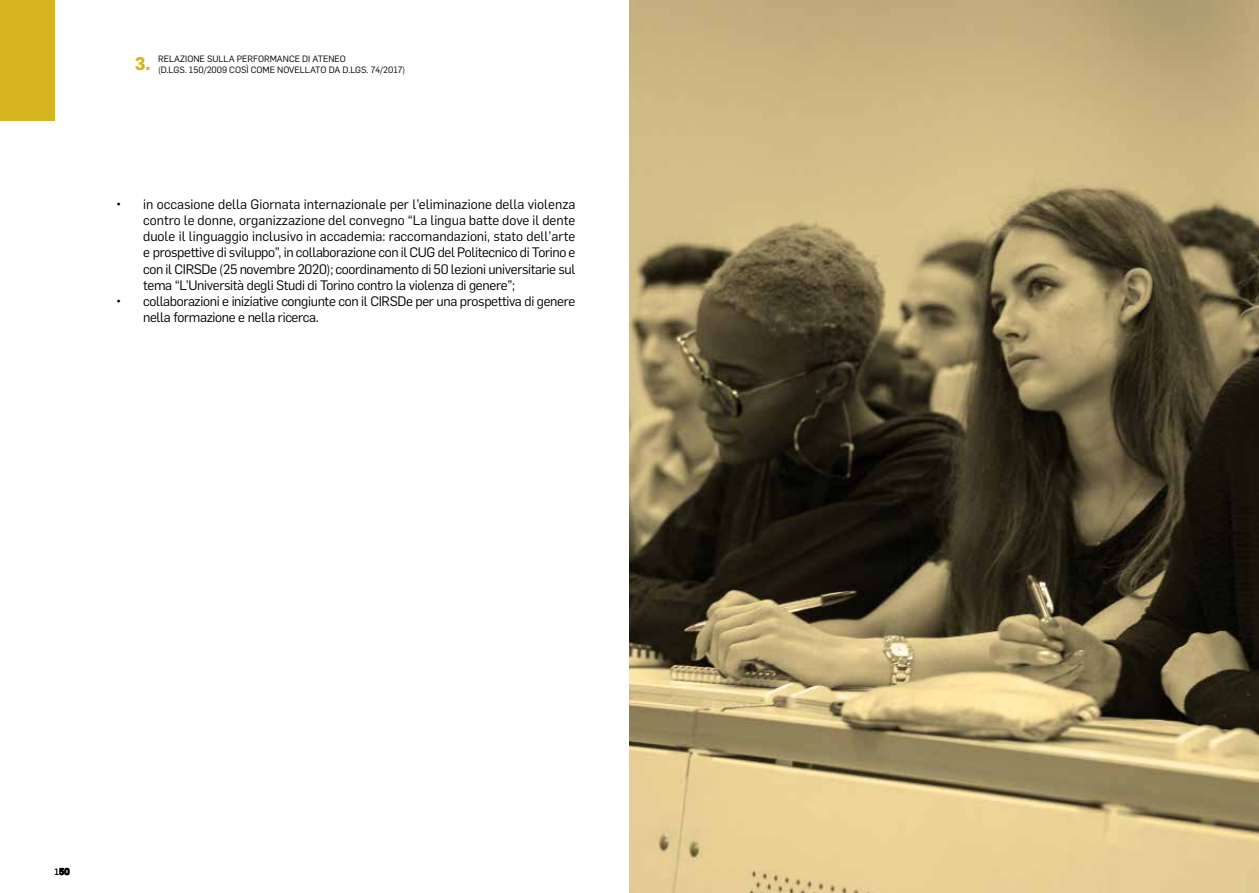
<style>
.page{position:relative;width:1259px;height:893px;background:#fff}
.page>*{position:absolute;margin:0;border:0;box-sizing:border-box;transform-origin:0 0}
.t1{font:13.5px/16.2px "Flama";letter-spacing:-.025em;color:#020203;text-align:justify}
.t2{font:9px/10.8px "Flama";color:#000}
.t3{font:500 9px "Flama";color:#000}
.s1{font-weight:700;font-size:18px;color:#d5b420}
</style>
<div class="page">
<div style="left:0;top:0;width:55px;height:121px;background:#d5b420"></div>
<img style="left:629px;top:0;width:630px;height:893px">
<p class="t2" style="left:158px;top:53px;width:249px;text-indent:-23px"><span class="s1">3.</span> RELAZIONE SULLA PERFORMANCE DI ATENEO<br>(D.LGS. 150/2009 COSÌ COME NOVELLATO DA D.LGS. 74/2017)</p>
<p class="t1" style="left:143px;top:195px;width:434px;text-indent:-27px">• in occasione della Giornata internazionale per l’eliminazione della violenza contro le donne, organizzazione del convegno “La lingua batte dove il dente duole il linguaggio inclusivo in accademia: raccomandazioni, stato dell’arte e prospettive di sviluppo”, in collaborazione con il CUG del Politecnico di Torino e con il CIRSDe (25 novembre 2020); coordinamento di 50 lezioni universitarie sul tema “L’Università degli Studi di Torino contro la violenza di genere”;</p>
<p class="t1" style="left:143px;top:292px;width:434px;text-indent:-27px">• collaborazioni e iniziative congiunte con il CIRSDe per una prospettiva di genere nella formazione e nella ricerca.</p>
<p class="t3" style="left:54px;top:865px;width:17px">150</p>
</div>
